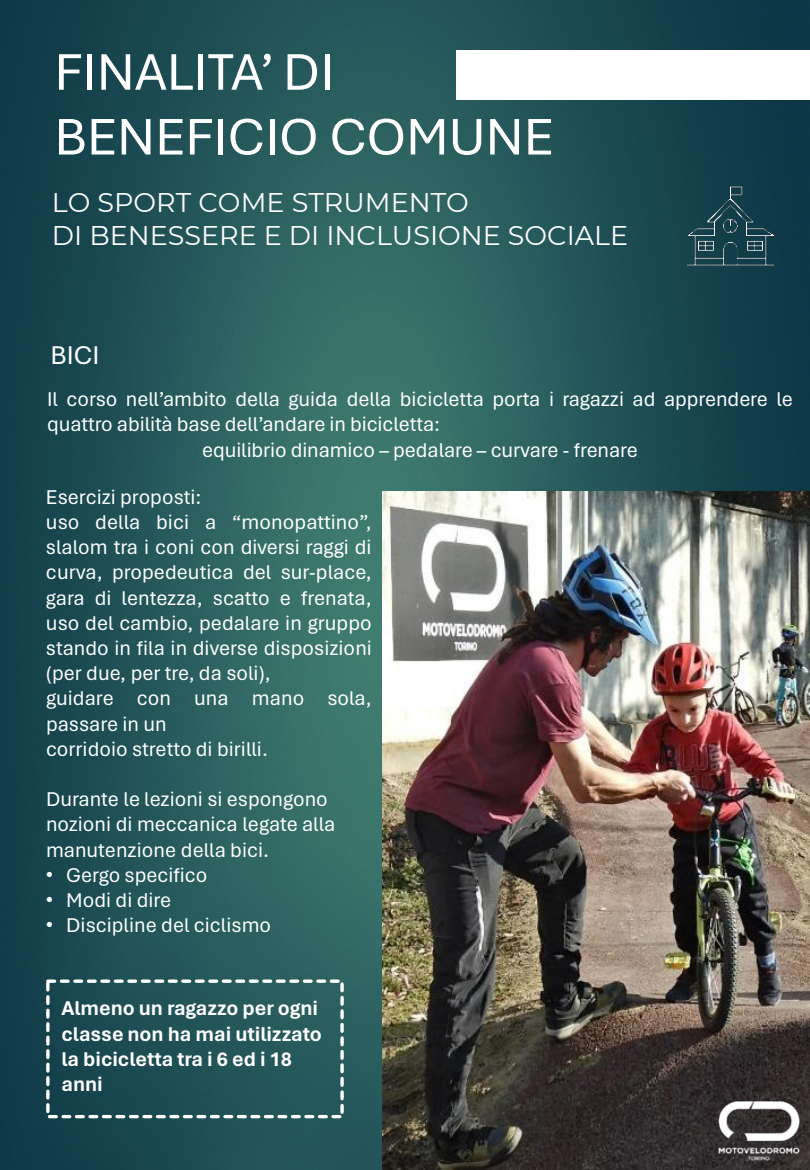
<style>
.page{position:relative;width:810px;height:1170px;background:#fff}
.page>*{position:absolute;margin:0;border:0;box-sizing:border-box;transform-origin:0 0}
.t1{font:54px/64.8px "Aptos";color:#fff}
.t2{font:27px "Montserrat";color:#fff}
.t3{font:27px "Aptos";color:#fff}
.t4{font:21px/25.2px "Aptos";color:#fff}
.t5{font:700 21px/25.2px "Aptos";letter-spacing:-.005em;color:#fff}
.s1{font-family:"Arial"}
</style>
<div class="page">
<img style="left:0;top:0;width:810px;height:1170px">
<img style="left:383px;top:491px;width:427px;height:679px">
<img style="left:683px;top:1076px;width:127px;height:94px">
<div style="left:457px;top:50px;width:353px;height:50px;background:#fff"></div>
<div style="left:46px;top:979px;width:298px;height:139px;border:3px dashed #fff"></div>
<img style="left:683px;top:184px;width:96px;height:85px">
<p class="t1" style="left:54px;top:37px;width:501px">FINALITA’ DI<br>BENEFICIO COMUNE</p>
<p class="t2" style="left:52px;top:184px;width:418px">LO SPORT COME STRUMENTO</p>
<p class="t2" style="left:52px;top:217px;width:578px">DI BENESSERE E DI INCLUSIONE SOCIALE</p>
<p class="t3" style="left:50px;top:337px;width:51px">BICI</p>
<p class="t4" style="left:47px;top:385px;width:747px">Il corso nell’ambito della guida della bicicletta porta i ragazzi ad apprendere le quattro abilità base dell’andare in bicicletta:</p>
<p class="t4" style="left:202px;top:437px;width:437px">equilibrio dinamico – pedalare – curvare - frenare</p>
<p class="t4" style="left:46px;top:483px;width:157px">Esercizi proposti:</p>
<p class="t4" style="left:46px;top:509px;width:327px;text-align:justify">uso della bici a “monopattino”, slalom tra i coni con diversi raggi di curva, propedeutica del sur-place, gara di lentezza, scatto e frenata, uso del cambio, pedalare in gruppo stando in fila in diverse disposizioni (per due, per tre, da soli),</p>
<p class="t4" style="left:46px;top:685px;width:327px">guidare con una mano sola, passare in un</p>
<p class="t4" style="left:46px;top:735px;width:224px">corridoio stretto di birilli.</p>
<p class="t4" style="left:46px;top:786px;width:283px">Durante le lezioni si espongono</p>
<p class="t4" style="left:46px;top:811px;width:291px">nozioni di meccanica legate alla</p>
<p class="t4" style="left:46px;top:836px;width:225px">manutenzione della bici.</p>
<p class="t4" style="left:46px;top:861px;width:163px"><span class="s1">•</span> Gergo specifico</p>
<p class="t4" style="left:46px;top:887px;width:127px"><span class="s1">•</span> Modi di dire</p>
<p class="t4" style="left:46px;top:912px;width:227px"><span class="s1">•</span> Discipline del ciclismo</p>
<p class="t5" style="left:62px;top:995px;width:262px">Almeno un ragazzo per ogni classe non ha mai utilizzato la bicicletta tra i 6 ed i 18 anni</p>
</div>
